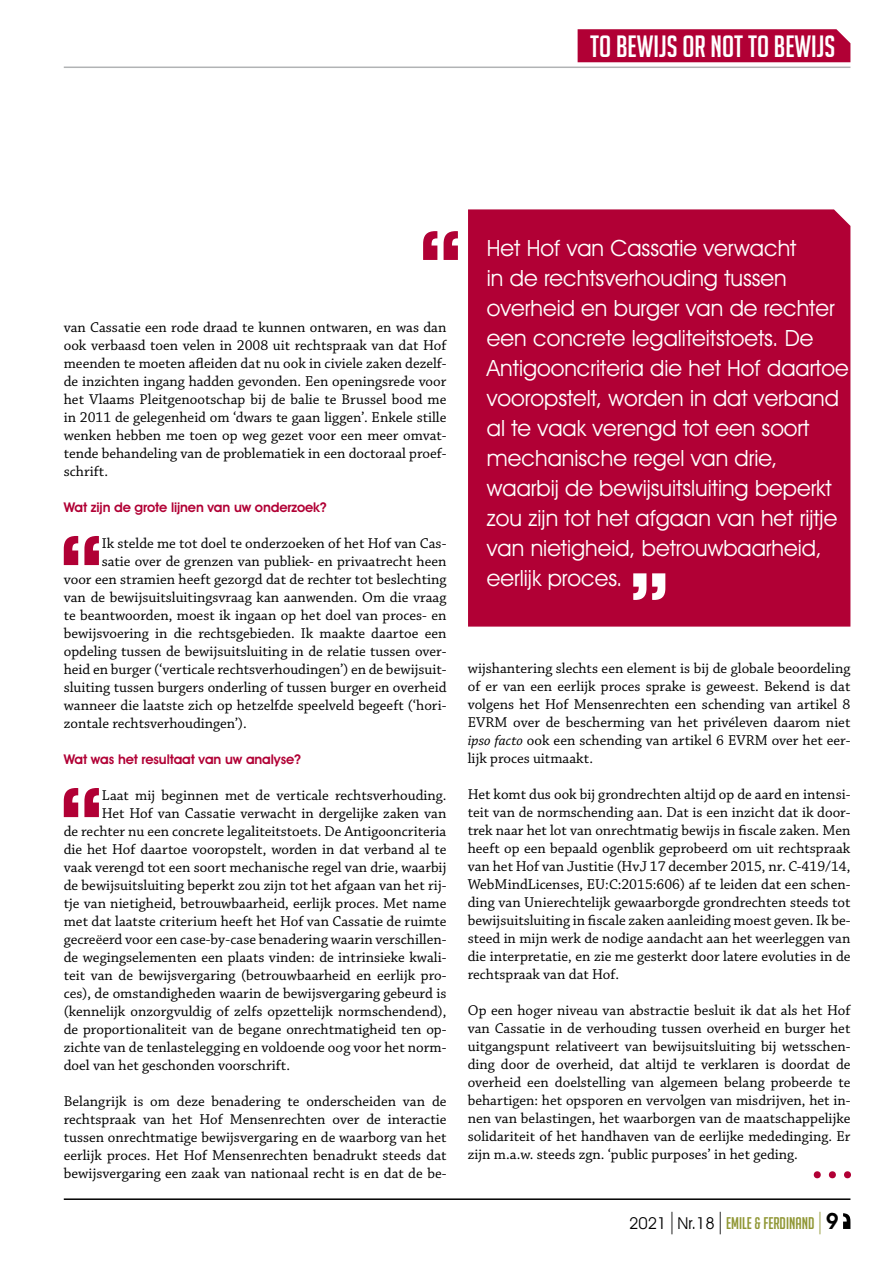
<style>
.page{position:relative;width:893px;height:1263px;background:#fff}
.page>*{position:absolute;margin:0;border:0;box-sizing:border-box;transform-origin:0 0}
.t1{font:700 88.65px "Avant Garde IT Cby BT";color:#b10035}
.t2{font:700 87.9px "Avant Garde IT Cby BT";color:#b10035}
.t3{font:700 81px "Avant Garde IT Cby BT";color:#fff}
.t4{font:60.45px "Century";color:#b10035}
.t5{font:30px "Big Noodle Titling";color:#fff}
.t6{font:22.5px/30px "Avant Garde IT Cby BT";color:#fff}
.t7{font:16.5px "Big Noodle Titling";color:#909735}
.t8{font:15px/18px "Chaparral Pro";color:#000;text-align:justify}
.t9{font:600 13.5px "Avant Garde IT Cby BT";letter-spacing:-.01em;color:#b10035}
.s1{font-style:italic}
.s2{font-family:"Avant Garde IT Cby BT";color:#000}
.s3{font-family:"Avant Garde IT Cby BT";font-weight:200;font-size:22.5px;color:#000}
.s4{font-family:"Avant Garde IT Cby BT";font-weight:200;font-size:22.5px}
.s5{font-family:"Avant Garde IT Cby BT";font-weight:600;font-size:22.5px;color:#000}
</style>
<div class="page">
<hr style="left:64px;top:67px;width:786px;height:1px;background:#b1b3b4">
<hr style="left:64px;top:1198px;width:786px;height:2px;background:#000">
<svg style="left:843px;top:1213px;width:7px;height:16px"></svg>
<div style="left:578px;top:29px;width:272px;height:33px;background:#b10035"></div>
<div style="left:468px;top:209px;width:382px;height:418px;background:#b10035"></div>
<h3 class="t5" style="left:590px;top:30px;width:247px">TO BEWIJS OR NOT TO BEWIJS</h3>
<h2 class="t2" style="left:419px;top:210px;width:44px">“</h2>
<p class="t6" style="left:487px;top:233px;width:363px">Het Hof van Cassatie verwacht<br>in de rechtsverhouding tussen overheid en burger van de rechter een concrete legaliteitstoets. De<br>Antigooncriteria die het Hof daartoe vooropstelt, worden in dat verband al te vaak verengd tot een soort mechanische regel van drie, waarbij de bewijsuitsluiting beperkt zou zijn tot het afgaan van het rijtje van nietigheid, betrouwbaarheid, eerlijk proces.</p>
<p class="t8" style="left:64px;top:319px;width:384px">van Cassatie een rode draad te kunnen ontwaren, en was dan ook verbaasd toen velen in 2008 uit rechtspraak van dat Hof meenden te moeten afleiden dat nu ook in civiele zaken dezelf&shy;de inzichten ingang hadden gevonden. Een openingsrede voor het Vlaams Pleitgenootschap bij de balie te Brussel bood me in 2011 de gelegenheid om ‘dwars te gaan liggen’. Enkele stille wenken hebben me toen op weg gezet voor een meer omvat&shy;tende behandeling van de problematiek in een doctoraal proef&shy;schrift.</p>
<p class="t9" style="left:64px;top:499px;width:264px">Wat zijn de grote lijnen van uw onderzoek?</p>
<h1 class="t1" style="left:59px;top:515px;width:45px">“</h1>
<p class="t8" style="left:102px;top:535px;width:346px">Ik stelde me tot doel te onderzoeken of het Hof van Cas-</p>
<p class="t8" style="left:102px;top:553px;width:346px">satie over de grenzen van publiek- en privaatrecht heen</p>
<p class="t8" style="left:64px;top:571px;width:384px">voor een stramien heeft gezorgd dat de rechter tot beslechting</p>
<p class="t8" style="left:64px;top:589px;width:384px">van de bewijsuitsluitingsvraag kan aanwenden. Om die vraag</p>
<p class="t8" style="left:64px;top:607px;width:384px">te beantwoorden, moest ik ingaan op het doel van proces- en</p>
<p class="t8" style="left:64px;top:625px;width:384px">bewijsvoering in die rechtsgebieden. Ik maakte daartoe een</p>
<p class="t8" style="left:64px;top:643px;width:384px">opdeling tussen de bewijsuitsluiting in de relatie tussen over-</p>
<p class="t8" style="left:64px;top:661px;width:384px">heid en burger (‘verticale rechtsverhoudingen’) en de bewijsuit-</p>
<p class="t8" style="left:64px;top:679px;width:384px">sluiting tussen burgers onderling of tussen burger en overheid</p>
<p class="t8" style="left:64px;top:697px;width:384px">wanneer die laatste zich op hetzelfde speelveld begeeft (‘hori-</p>
<p class="t8" style="left:64px;top:715px;width:185px">zontale rechtsverhoudingen’).</p>
<p class="t9" style="left:64px;top:751px;width:239px">Wat was het resultaat van uw analyse?</p>
<h1 class="t1" style="left:59px;top:767px;width:45px">“</h1>
<p class="t8" style="left:102px;top:787px;width:346px">Laat mij beginnen met de verticale rechtsverhouding.</p>
<h3 class="t3" style="left:629px;top:553px;width:41px">”</h3>
<p class="t8" style="left:468px;top:660px;width:384px">wijshantering slechts een element is bij de globale beoordeling of er van een eerlijk proces sprake is geweest. Bekend is dat volgens het Hof Mensenrechten een schending van artikel 8<br>EVRM over de bescherming van het privéleven daarom niet <span class="s1">ipso facto</span> ook een schending van artikel 6 EVRM over het eer&shy;lijk proces uitmaakt.</p>
<p class="t8" style="left:468px;top:786px;width:384px">Het komt dus ook bij grondrechten altijd op de aard en intensi&shy;teit van de normschending aan. Dat is een inzicht dat ik door&shy;trek naar het lot van onrechtmatig bewijs in fiscale zaken. Men heeft op een bepaald ogenblik geprobeerd om uit rechtspraak van het Hof van Justitie (HvJ 17 december 2015, nr. C-419/14, WebMindLicenses, EU:C:2015:606) af te leiden dat een schen&shy;ding van Unierechtelijk gewaarborgde grondrechten steeds tot bewijsuitsluiting in fiscale zaken aanleiding moest geven. Ik be&shy;steed in mijn werk de nodige aandacht aan het weerleggen van die interpretatie, en zie me gesterkt door latere evoluties in de rechtspraak van dat Hof.</p>
<p class="t8" style="left:468px;top:1002px;width:384px">Op een hoger niveau van abstractie besluit ik dat als het Hof van Cassatie in de verhouding tussen overheid en burger het uitgangspunt relativeert van bewijsuitsluiting bij wetsschen&shy;ding door de overheid, dat altijd te verklaren is doordat de overheid een doelstelling van algemeen belang probeerde te behartigen: het opsporen en vervolgen van misdrijven, het in&shy;nen van belastingen, het waarborgen van de maatschappelijke solidariteit of het handhaven van de eerlijke mededinging. Er zijn m.a.w. steeds zgn. ‘public purposes’ in het geding.</p>
<h3 class="t4" style="left:810px;top:1122px;width:47px">...</h3>
<p class="t8" style="left:102px;top:805px;width:346px">Het Hof van Cassatie verwacht in dergelijke zaken van</p>
<p class="t8" style="left:64px;top:823px;width:384px">de rechter nu een concrete legaliteitstoets. De Antigooncriteria</p>
<p class="t8" style="left:64px;top:841px;width:384px">die het Hof daartoe vooropstelt, worden in dat verband al te</p>
<p class="t8" style="left:64px;top:859px;width:384px">vaak verengd tot een soort mechanische regel van drie, waarbij</p>
<p class="t8" style="left:64px;top:877px;width:384px">de bewijsuitsluiting beperkt zou zijn tot het afgaan van het rij-</p>
<p class="t8" style="left:64px;top:895px;width:384px">tje van nietigheid, betrouwbaarheid, eerlijk proces. Met name</p>
<p class="t8" style="left:64px;top:913px;width:384px">met dat laatste criterium heeft het Hof van Cassatie de ruimte</p>
<p class="t8" style="left:64px;top:931px;width:384px">gecreëerd voor een case-by-case benadering waarin verschillen-</p>
<p class="t8" style="left:64px;top:949px;width:384px">de wegingselementen een plaats vinden: de intrinsieke kwali-</p>
<p class="t8" style="left:64px;top:967px;width:384px">teit van de bewijsvergaring (betrouwbaarheid en eerlijk pro-</p>
<p class="t8" style="left:64px;top:985px;width:384px">ces), de omstandigheden waarin de bewijsvergaring gebeurd is</p>
<p class="t8" style="left:64px;top:1003px;width:384px">(kennelijk onzorgvuldig of zelfs opzettelijk normschendend),</p>
<p class="t8" style="left:64px;top:1021px;width:384px">de proportionaliteit van de begane onrechtmatigheid ten op-</p>
<p class="t8" style="left:64px;top:1039px;width:384px">zichte van de tenlastelegging en voldoende oog voor het norm-</p>
<p class="t8" style="left:64px;top:1057px;width:228px">doel van het geschonden voorschrift.</p>
<p class="t8" style="left:64px;top:1093px;width:384px">Belangrijk is om deze benadering te onderscheiden van de rechtspraak van het Hof Mensenrechten over de interactie tussen onrechtmatige bewijsvergaring en de waarborg van het eerlijk proces. Het Hof Mensenrechten benadrukt steeds dat bewijsvergaring een zaak van nationaal recht is en dat de be-</p>
<p class="t7" style="left:629px;top:1214px;width:211px"><span class="s2">2021</span><span class="s3">|</span><span class="s2">Nr.18</span><span class="s3">|</span>EMILE &amp; FERDINAND<span class="s4">|</span><span class="s5">9</span></p>
</div>
